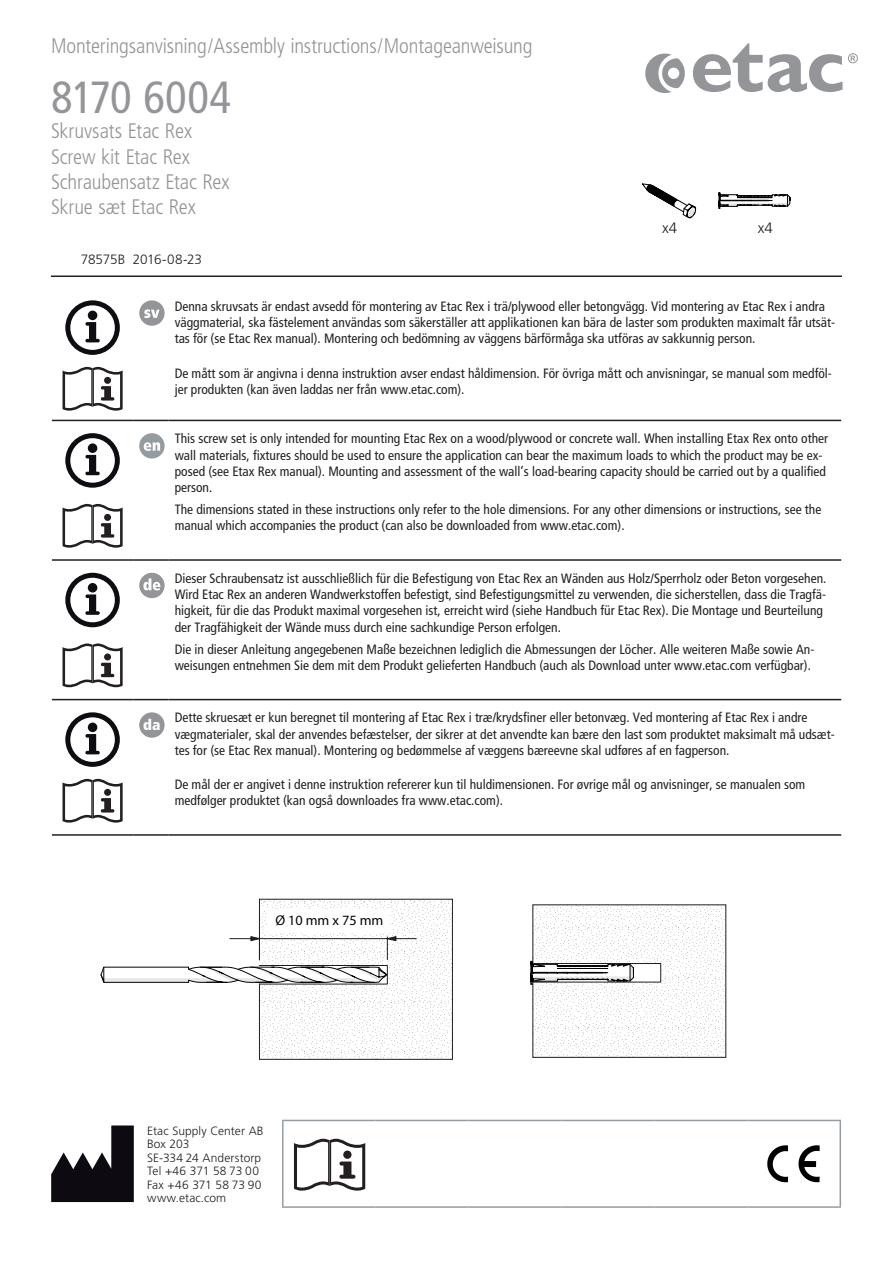
<style>
.page{position:relative;width:893px;height:1263px;background:#fff}
.page>*{position:absolute;margin:0;border:0;box-sizing:border-box;transform-origin:0 0}
.Headline3_white_2009{font:condensed 45px "Frutiger";letter-spacing:-.005em;color:#939598}
.Headline3_white_2009-2{font:300 condensed 21px "Frutiger";letter-spacing:-.005em;color:#939598}
.t1{font:300 15px "Frutiger LT Std";color:#231f20}
.t2{font:900 condensed 15px "Frutiger";color:#fff}
.t3{font:14.25px "Myriad Pro";color:#040503}
.Chapter_header{font:condensed 13.5px/16.2px "Frutiger";color:#231f20}
.Body_text{font:300 13.5px "Frutiger LT Std";letter-spacing:-.01em;color:#231f20}
.Sender_A4_2009{font:300 12px "Frutiger LT Std";letter-spacing:.01em;color:#231f20}
</style>
<div class="page">
<svg style="left:848px;top:53px;width:10px;height:10px"></svg>
<svg style="left:693px;top:43px;width:149px;height:49px"></svg>
<svg style="left:645px;top:54px;width:40px;height:39px"></svg>
<hr style="left:52px;top:420px;width:81px;height:1px;background:#231f20">
<hr style="left:133px;top:420px;width:36px;height:1px;background:#231f20">
<hr style="left:169px;top:420px;width:672px;height:1px;background:#231f20">
<hr style="left:52px;top:559px;width:81px;height:2px;background:#231f20">
<hr style="left:133px;top:559px;width:36px;height:2px;background:#231f20">
<hr style="left:169px;top:559px;width:672px;height:2px;background:#231f20">
<hr style="left:52px;top:699px;width:81px;height:1px;background:#231f20">
<hr style="left:133px;top:699px;width:36px;height:1px;background:#231f20">
<hr style="left:169px;top:699px;width:672px;height:1px;background:#231f20">
<hr style="left:52px;top:834px;width:81px;height:2px;background:#231f20">
<hr style="left:133px;top:834px;width:36px;height:2px;background:#231f20">
<hr style="left:169px;top:834px;width:672px;height:2px;background:#231f20">
<svg style="left:65px;top:300px;width:55px;height:55px"></svg>
<div style="left:70px;top:305px;width:45px;height:45px;background:#fff;border-radius:50%"></div>
<svg style="left:85px;top:322px;width:15px;height:20px"></svg>
<div style="left:88px;top:311px;width:9px;height:9px;background:#0f0c12;border-radius:50%"></div>
<div style="left:139px;top:300px;width:26px;height:26px;background:#939598;border-radius:50%"></div>
<svg style="left:144px;top:309px;width:16px;height:9px"></svg>
<svg style="left:63px;top:367px;width:60px;height:44px"></svg>
<div style="left:104px;top:377px;width:7px;height:7px;background:#231f20;border-radius:50%"></div>
<svg style="left:65px;top:433px;width:55px;height:55px"></svg>
<div style="left:70px;top:438px;width:45px;height:45px;background:#fff;border-radius:50%"></div>
<svg style="left:85px;top:455px;width:15px;height:20px"></svg>
<div style="left:88px;top:443px;width:9px;height:10px;background:#0f0c12;border-radius:50%"></div>
<div style="left:139px;top:433px;width:26px;height:25px;background:#959ca1;border-radius:50%"></div>
<svg style="left:144px;top:442px;width:16px;height:9px"></svg>
<svg style="left:63px;top:504px;width:60px;height:44px"></svg>
<div style="left:104px;top:514px;width:7px;height:7px;background:#231f20;border-radius:50%"></div>
<svg style="left:65px;top:573px;width:55px;height:54px"></svg>
<div style="left:70px;top:578px;width:45px;height:44px;background:#fff;border-radius:50%"></div>
<svg style="left:85px;top:594px;width:15px;height:21px"></svg>
<div style="left:88px;top:583px;width:9px;height:9px;background:#0f0c12;border-radius:50%"></div>
<div style="left:139px;top:573px;width:26px;height:25px;background:#939598;border-radius:50%"></div>
<svg style="left:143px;top:578px;width:17px;height:12px"></svg>
<svg style="left:63px;top:643px;width:60px;height:44px"></svg>
<div style="left:104px;top:653px;width:7px;height:7px;background:#231f20;border-radius:50%"></div>
<svg style="left:65px;top:712px;width:55px;height:55px"></svg>
<div style="left:70px;top:717px;width:45px;height:45px;background:#fff;border-radius:50%"></div>
<svg style="left:85px;top:734px;width:15px;height:20px"></svg>
<div style="left:88px;top:722px;width:9px;height:10px;background:#0f0c12;border-radius:50%"></div>
<div style="left:139px;top:712px;width:26px;height:26px;background:#939598;border-radius:50%"></div>
<svg style="left:63px;top:779px;width:60px;height:44px"></svg>
<div style="left:104px;top:789px;width:7px;height:7px;background:#231f20;border-radius:50%"></div>
<hr style="left:282px;top:1120px;width:94px;height:1px;background:#959ca1">
<hr style="left:282px;top:1121px;width:2px;height:85px;background:#959ca1">
<hr style="left:376px;top:1120px;width:93px;height:1px;background:#959ca1">
<hr style="left:469px;top:1120px;width:92px;height:1px;background:#959ca1">
<hr style="left:561px;top:1120px;width:93px;height:1px;background:#959ca1">
<hr style="left:654px;top:1120px;width:93px;height:1px;background:#959ca1">
<hr style="left:747px;top:1120px;width:94px;height:1px;background:#959ca1">
<hr style="left:839px;top:1121px;width:2px;height:85px;background:#959ca1">
<hr style="left:282px;top:1206px;width:94px;height:2px;background:#959ca1">
<hr style="left:376px;top:1206px;width:93px;height:2px;background:#959ca1">
<hr style="left:469px;top:1206px;width:92px;height:2px;background:#959ca1">
<hr style="left:561px;top:1206px;width:93px;height:2px;background:#959ca1">
<hr style="left:654px;top:1206px;width:93px;height:2px;background:#959ca1">
<hr style="left:747px;top:1206px;width:94px;height:2px;background:#959ca1">
<svg style="left:51px;top:1125px;width:83px;height:77px"></svg>
<svg style="left:294px;top:1139px;width:71px;height:51px"></svg>
<div style="left:343px;top:1150px;width:9px;height:9px;background:#231f20;border-radius:50%"></div>
<svg style="left:767px;top:1145px;width:21px;height:37px"></svg>
<svg style="left:798px;top:1145px;width:22px;height:37px"></svg>
<hr style="left:51px;top:275px;width:791px;height:2px;background:#231f20">
<svg style="left:101px;top:899px;width:352px;height:161px"></svg>
<div style="left:267px;top:910px;width:122px;height:23px;background:#fff"></div>
<svg style="left:530px;top:904px;width:197px;height:154px"></svg>
<svg style="left:642px;top:183px;width:55px;height:36px"></svg>
<svg style="left:718px;top:192px;width:73px;height:17px"></svg>
<p class="Headline3_white_2009-2" style="left:51px;top:34px;width:483px">Monteringsanvisning/Assembly instructions/Montageanweisung</p>
<p class="Headline3_white_2009" style="left:51px;top:71px;width:182px">8170 6004</p>
<p class="Headline3_white_2009-2" style="left:51px;top:119px;width:143px">Skruvsats Etac Rex</p>
<p class="Headline3_white_2009-2" style="left:51px;top:144px;width:140px">Screw kit Etac Rex</p>
<p class="Headline3_white_2009-2" style="left:51px;top:170px;width:180px">Schraubensatz Etac Rex</p>
<p class="Headline3_white_2009-2" style="left:51px;top:195px;width:146px">Skrue sæt Etac Rex</p>
<p class="Body_text" style="left:81px;top:252px;width:123px">78575B 2016-08-23</p>
<p class="t1" style="left:662px;top:219px;width:16px">x4</p>
<p class="t1" style="left:758px;top:219px;width:17px">x4</p>
<p class="Chapter_header" style="left:175px;top:298px;width:662px">Denna skruvsats är endast avsedd för montering av Etac Rex i trä/plywood eller betongvägg. Vid montering av Etac Rex i andra väggmaterial, ska fästelement användas som säkerställer att applikationen kan bära de laster som produkten maximalt får utsät&shy;tas för (se Etac Rex manual). Montering och bedömning av väggens bärförmåga ska utföras av sakkunnig person.</p>
<p class="Chapter_header" style="left:175px;top:365px;width:659px">De mått som är angivna i denna instruktion avser endast håldimension. För övriga mått och anvisningar, se manual som medföl&shy;jer produkten (kan även laddas ner från www.etac.com).</p>
<p class="Chapter_header" style="left:175px;top:431px;width:655px">This screw set is only intended for mounting Etac Rex on a wood/plywood or concrete wall. When installing Etax Rex onto other wall materials, fixtures should be used to ensure the application can bear the maximum loads to which the product may be ex&shy;posed (see Etax Rex manual). Mounting and assessment of the wall’s load-bearing capacity should be carried out by a qualified person.</p>
<p class="Chapter_header" style="left:175px;top:501px;width:648px">The dimensions stated in these instructions only refer to the hole dimensions. For any other dimensions or instructions, see the manual which accompanies the product (can also be downloaded from www.etac.com).</p>
<p class="Chapter_header" style="left:175px;top:570px;width:653px">Dieser Schraubensatz ist ausschließlich für die Befestigung von Etac Rex an Wänden aus Holz/Sperrholz oder Beton vorgesehen.<br>Wird Etac Rex an anderen Wandwerkstoffen befestigt, sind Befestigungsmittel zu verwenden, die sicherstellen, dass die Tragfä&shy;higkeit, für die das Produkt maximal vorgesehen ist, erreicht wird (siehe Handbuch für Etac Rex). Die Montage und Beurteilung der Tragfähigkeit der Wände muss durch eine sachkundige Person erfolgen.</p>
<p class="Chapter_header" style="left:175px;top:641px;width:641px">Die in dieser Anleitung angegebenen Maße bezeichnen lediglich die Abmessungen der Löcher. Alle weiteren Maße sowie An&shy;weisungen entnehmen Sie dem mit dem Produkt gelieferten Handbuch (auch als Download unter www.etac.com verfügbar).</p>
<p class="t2" style="left:143px;top:716px;width:19px">da</p>
<p class="Chapter_header" style="left:175px;top:710px;width:661px">Dette skruesæt er kun beregnet til montering af Etac Rex i træ/krydsfiner eller betonvæg. Ved montering af Etac Rex i andre vægmaterialer, skal der anvendes befæstelser, der sikrer at det anvendte kan bære den last som produktet maksimalt må udsæt&shy;tes for (se Etac Rex manual). Montering og bedømmelse af væggens bæreevne skal udføres af en fagperson.</p>
<p class="Chapter_header" style="left:175px;top:776px;width:632px">De mål der er angivet i denne instruktion refererer kun til huldimensionen. For øvrige mål og anvisninger, se manualen som medfølger produktet (kan også downloades fra www.etac.com).</p>
<p class="t3" style="left:549px;top:737px;width:109px">Ø 10 mm x 75 mm</p>
<p class="t3" style="left:275px;top:911px;width:109px">Ø 10 mm x 75 mm</p>
<p class="Sender_A4_2009" style="left:147px;top:1123px;width:118px">Etac Supply Center AB</p>
<p class="Sender_A4_2009" style="left:147px;top:1137px;width:44px">Box 203</p>
<p class="Sender_A4_2009" style="left:147px;top:1150px;width:116px">SE-334 24 Anderstorp</p>
<p class="Sender_A4_2009" style="left:147px;top:1164px;width:113px">Tel +46 371 58 73 00</p>
<p class="Sender_A4_2009" style="left:147px;top:1177px;width:116px">Fax +46 371 58 73 90</p>
<p class="Sender_A4_2009" style="left:147px;top:1191px;width:81px">www.etac.com</p>
</div>
